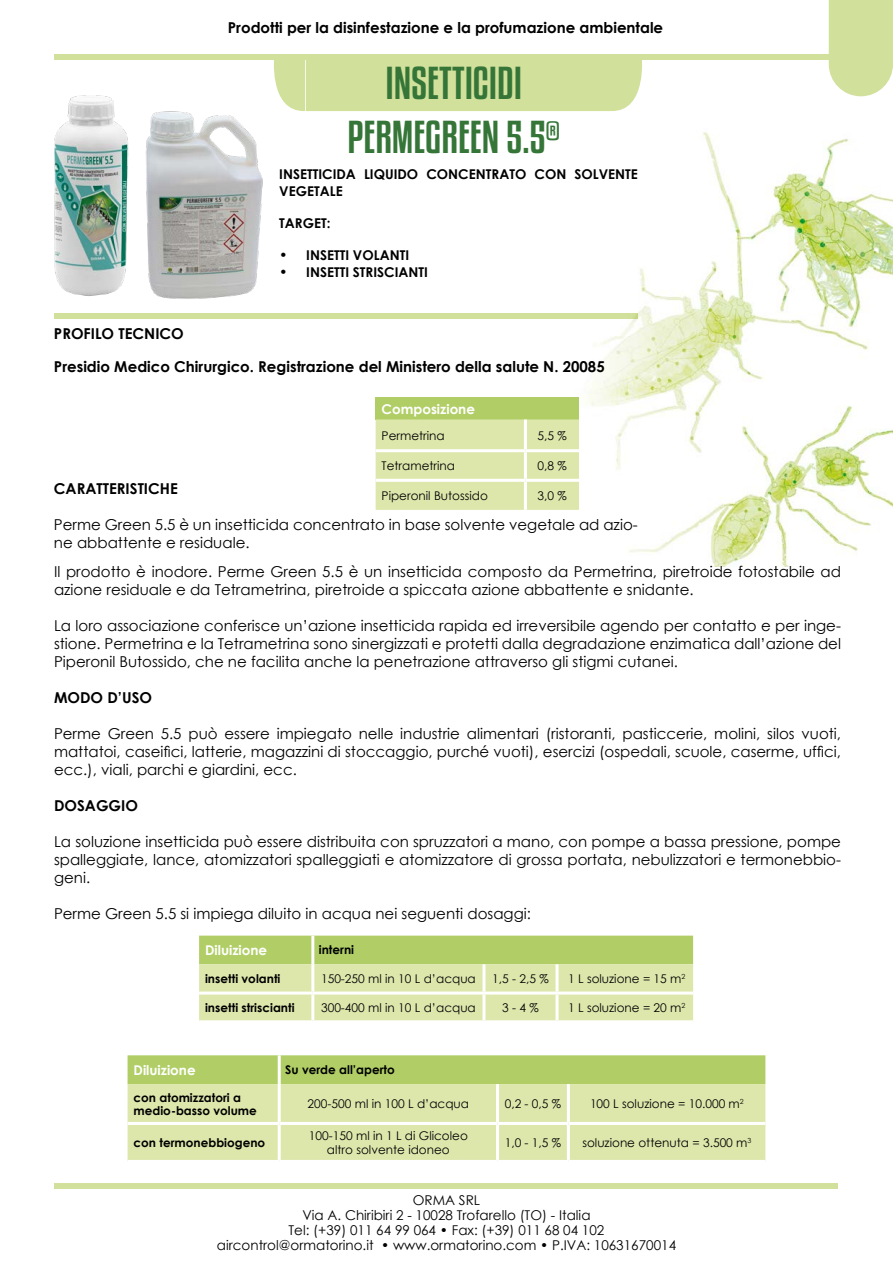
<style>
.page{position:relative;width:893px;height:1263px;background:#fff}
.page>*{position:absolute;margin:0;border:0;box-sizing:border-box;transform-origin:0 0}
.t1{font:40.5px/54.2px "Kenyan Coffee Rg";color:#357638;text-align:center}
.t2{font:15px/18px "Century Gothic";color:#000;text-align:justify}
.t3{font:700 15px "Century Gothic";color:#000}
.t4{font:13.5px/15px "Century Gothic";color:#000;text-align:center}
.t5{font:700 13.5px/16.2px "Century Gothic";color:#000}
.t6{font:700 13.5px "Century Gothic";color:#fff}
.t7{font:12px/13.5px "Century Gothic";color:#000;text-align:center}
.t8{font:700 12px/13.5px "Century Gothic";color:#000}
.s1{font-size:14.25px}
</style>
<div class="page">
<div style="left:273px;top:60px;width:369px;height:51px;background:#d1e09b"></div>
<div style="left:54px;top:1184px;width:783px;height:5px;background:#d1e09b"></div>
<div style="left:54px;top:313px;width:584px;height:5px;background:#d1e09b"></div>
<div style="left:829px;top:0;width:64px;height:83px;background:#d1e09b"></div>
<div style="left:54px;top:54px;width:785px;height:6px;background:#d1e09b"></div>
<img style="left:569px;top:83px;width:324px;height:483px">
<img style="left:54px;top:95px;width:75px;height:201px">
<svg style="left:199px;top:936px;width:494px;height:84px;background:#cdde94"></svg>
<hr style="left:311px;top:964px;width:3px;height:27px;background:#fff">
<hr style="left:199px;top:991px;width:114px;height:3px;background:#fff">
<hr style="left:313px;top:991px;width:171px;height:3px;background:#fff">
<hr style="left:311px;top:994px;width:3px;height:26px;background:#fff">
<hr style="left:484px;top:991px;width:73px;height:3px;background:#fff">
<hr style="left:557px;top:991px;width:136px;height:3px;background:#fff">
<hr style="left:311px;top:936px;width:3px;height:28px;background:#fff">
<hr style="left:482px;top:964px;width:3px;height:27px;background:#fff">
<hr style="left:556px;top:964px;width:3px;height:27px;background:#fff">
<hr style="left:482px;top:994px;width:3px;height:26px;background:#fff">
<hr style="left:556px;top:994px;width:3px;height:26px;background:#fff">
<div style="left:376px;top:397px;width:203px;height:22px;background:#b0ce65"></div>
<div style="left:376px;top:419px;width:203px;height:91px;background:#dde7ac"></div>
<hr style="left:524px;top:419px;width:3px;height:30px;background:#fff">
<hr style="left:376px;top:449px;width:149px;height:3px;background:#fff">
<hr style="left:525px;top:449px;width:54px;height:3px;background:#fff">
<hr style="left:524px;top:452px;width:3px;height:27px;background:#fff">
<hr style="left:376px;top:479px;width:149px;height:3px;background:#fff">
<hr style="left:525px;top:479px;width:54px;height:3px;background:#fff">
<hr style="left:524px;top:482px;width:3px;height:28px;background:#fff">
<img style="left:145px;top:111px;width:118px;height:188px">
<div style="left:128px;top:1055px;width:637px;height:29px;background:#b0ce65"></div>
<div style="left:128px;top:1084px;width:637px;height:76px;background:#dde7ac"></div>
<hr style="left:278px;top:1084px;width:3px;height:38px;background:#fff">
<hr style="left:128px;top:1122px;width:151px;height:3px;background:#fff">
<hr style="left:279px;top:1122px;width:218px;height:3px;background:#fff">
<hr style="left:278px;top:1125px;width:3px;height:35px;background:#fff">
<hr style="left:497px;top:1122px;width:71px;height:3px;background:#fff">
<hr style="left:568px;top:1122px;width:197px;height:3px;background:#fff">
<hr style="left:278px;top:1055px;width:3px;height:29px;background:#fff">
<hr style="left:496px;top:1084px;width:3px;height:38px;background:#fff">
<hr style="left:567px;top:1084px;width:3px;height:38px;background:#fff">
<hr style="left:496px;top:1125px;width:3px;height:35px;background:#fff">
<hr style="left:567px;top:1125px;width:3px;height:35px;background:#fff">
<p class="t3" style="left:228px;top:16px;width:437px">Prodotti per la disinfestazione e la profumazione ambientale</p>
<h1 class="t1" style="left:347px;top:54px;width:214px">INSETTICIDI<br>PERMEGREEN 5.5<sup>®</sup></h1>
<p class="t5" style="left:279px;top:166px;width:360px">INSETTICIDA LIQUIDO CONCENTRATO CON SOLVENTE<br>VEGETALE</p>
<p class="t5" style="left:279px;top:214px;width:53px">TARGET:</p>
<p class="t5" style="left:279px;top:247px;width:131px"><span class="s1">•</span> INSETTI VOLANTI</p>
<p class="t5" style="left:279px;top:263px;width:150px"><span class="s1">•</span> INSETTI STRISCIANTI</p>
<p class="t3" style="left:54px;top:322px;width:131px">PROFILO TECNICO</p>
<p class="t3" style="left:54px;top:356px;width:552px">Presidio Medico Chirurgico. Registrazione del Ministero della salute N. 20085</p>
<p class="t6" style="left:382px;top:398px;width:95px">Composizione</p>
<p class="t7" style="left:382px;top:428px;width:65px">Permetrina</p>
<p class="t7" style="left:538px;top:428px;width:31px">5,5 %</p>
<p class="t7" style="left:382px;top:459px;width:75px">Tetrametrina</p>
<p class="t7" style="left:538px;top:459px;width:31px">0,8 %</p>
<p class="t7" style="left:382px;top:488px;width:108px">Piperonil Butossido</p>
<p class="t7" style="left:538px;top:488px;width:31px">3,0 %</p>
<p class="t3" style="left:54px;top:477px;width:125px">CARATTERISTICHE</p>
<p class="t2" style="left:54px;top:515px;width:585px">Perme Green 5.5 è un insetticida concentrato in base solvente vegetale ad azio&shy;ne abbattente e residuale.</p>
<p class="t2" style="left:54px;top:563px;width:788px">Il prodotto è inodore. Perme Green 5.5 è un insetticida composto da Permetrina, piretroide fotostabile ad azione residuale e da Tetrametrina, piretroide a spiccata azione abbattente e snidante.</p>
<p class="t2" style="left:54px;top:617px;width:788px">La loro associazione conferisce un’azione insetticida rapida ed irreversibile agendo per contatto e per inge&shy;stione. Permetrina e la Tetrametrina sono sinergizzati e protetti dalla degradazione enzimatica dall’azione del Piperonil Butossido, che ne facilita anche la penetrazione attraverso gli stigmi cutanei.</p>
<p class="t3" style="left:54px;top:686px;width:100px">MODO D’USO</p>
<p class="t2" style="left:54px;top:725px;width:789px">Perme Green 5.5 può essere impiegato nelle industrie alimentari (ristoranti, pasticcerie, molini, silos vuoti, mattatoi, caseifici, latterie, magazzini di stoccaggio, purché vuoti), esercizi (ospedali, scuole, caserme, uffici, ecc.), viali, parchi e giardini, ecc.</p>
<p class="t3" style="left:54px;top:794px;width:86px">DOSAGGIO</p>
<p class="t2" style="left:54px;top:833px;width:788px">La soluzione insetticida può essere distribuita con spruzzatori a mano, con pompe a bassa pressione, pompe spalleggiate, lance, atomizzatori spalleggiati e atomizzatore di grossa portata, nebulizzatori e termonebbio&shy;geni.</p>
<p class="t2" style="left:54px;top:905px;width:478px">Perme Green 5.5 si impiega diluito in acqua nei seguenti dosaggi:</p>
<p class="t6" style="left:205px;top:940px;width:64px">Diluizione</p>
<p class="t8" style="left:319px;top:943px;width:37px">interni</p>
<p class="t8" style="left:205px;top:971px;width:77px">insetti volanti</p>
<p class="t7" style="left:321px;top:972px;width:156px">150-250 ml in 10 L d’acqua</p>
<p class="t7" style="left:492px;top:972px;width:58px">1,5 - 2,5 %</p>
<p class="t7" style="left:568px;top:972px;width:119px">1 L soluzione = 15 m<sup>2</sup></p>
<p class="t8" style="left:205px;top:1000px;width:91px">insetti striscianti</p>
<p class="t7" style="left:321px;top:1001px;width:156px">300-400 ml in 10 L d’acqua</p>
<p class="t7" style="left:502px;top:1001px;width:38px">3 - 4 %</p>
<p class="t7" style="left:568px;top:1001px;width:119px">1 L soluzione = 20 m<sup>2</sup></p>
<p class="t6" style="left:134px;top:1059px;width:64px">Diluizione</p>
<p class="t8" style="left:285px;top:1062px;width:111px">Su verde all’aperto</p>
<p class="t8" style="left:134px;top:1090px;width:125px">con atomizzatori a medio-basso volume</p>
<p class="t7" style="left:308px;top:1097px;width:163px">200-500 ml in 100 L d’acqua</p>
<p class="t7" style="left:505px;top:1097px;width:58px">0,2 - 0,5 %</p>
<p class="t7" style="left:590px;top:1097px;width:155px">100 L soluzione = 10.000 m<sup>2</sup></p>
<p class="t8" style="left:134px;top:1135px;width:133px">con termonebbiogeno</p>
<p class="t7" style="left:309px;top:1129px;width:160px">100-150 ml in 1 L di Glicoleo altro solvente idoneo</p>
<p class="t7" style="left:505px;top:1136px;width:58px">1,0 - 1,5 %</p>
<p class="t7" style="left:582px;top:1136px;width:170px">soluzione ottenuta = 3.500 m<sup>3</sup></p>
<p class="t4" style="left:217px;top:1192px;width:461px">ORMA SRL<br>Via A. Chiribiri 2 - 10028 Trofarello (TO) - Italia<br>Tel: (+39) 011 64 99 064 • Fax: (+39) 011 68 04 102 aircontrol@ormatorino.it • www.ormatorino.com • P.IVA: 10631670014</p>
</div>
